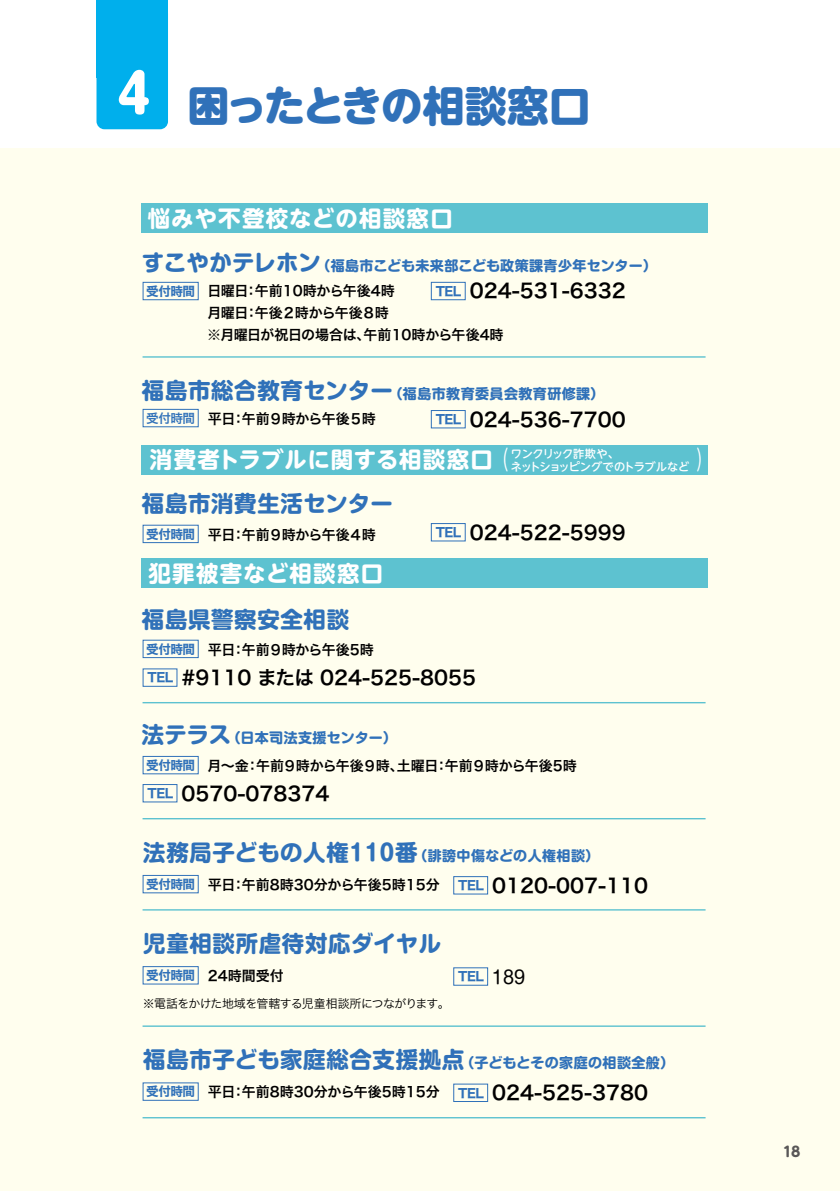
<style>
.page{position:relative;width:840px;height:1191px;background:#fff}
.page>*{position:absolute;margin:0;border:0;box-sizing:border-box;transform-origin:0 0}
.t1{font:800 42px "UD Shin M Go Pr 6";letter-spacing:-.04em;color:#3071b9}
.t2{font:25px "UD Shin M Go Pr 6";color:#fff;scale:.6 1}
.t3{font:700 22.4px "Shin M Go Pro";letter-spacing:.03em;color:#3071b9}
.t4{font:700 22.4px "Shin M Go Pro";letter-spacing:.01em;color:#3071b9}
.t5{font:700 22.4px "UD Shin M Go Pr 6";letter-spacing:.055em;color:#fff}
.t6{font:700 22.4px "UD Shin M Go Pr 6";letter-spacing:.035em;color:#fff}
.t7{font:19.6px "Hira Kaku Std N W6";color:#000}
.t8{font:14px/22px "Hira Kaku Std N W6";letter-spacing:-.015em;color:#000}
.t9{font:700 14px "Shin M Go Pro";letter-spacing:.03em;color:#3071b9}
.t10{font:14px "Hira Kaku Std N W6";letter-spacing:-.05em;color:#000}
.t11{font:14px "Hira Kaku Std N W6";letter-spacing:-.065em;color:#000}
.t12{font:700 14px "UD Shin M Go Pr 6";color:#595757}
.t13{font:12.6px "Hira Kaku Std N W7";letter-spacing:-.04em;color:#3071b9}
.t14{font:12.6px "Hira Kaku Std N W6";color:#3071b9}
.t15{font:11.8px "Hira Kaku Std N W3";letter-spacing:-.045em;color:#000}
.t16{font:500 11.2px "UD Shin M Go Pr 6";letter-spacing:-.06em;color:#fff}
.t17{font:500 11.2px "UD Shin M Go Pr 6";letter-spacing:-.035em;color:#fff}
.s1{font-size:22.4px}
.s2{font-family:"Hira Kaku Std N W7";font-size:12.6px;color:#3071b9}
.s3{font-size:14px}
.s4{font-family:"Shin M Go Pro";font-size:18px;color:#000}
</style>
<div class="page">
<div style="left:0;top:148px;width:839px;height:1043px;background:#fffeee"></div>
<div style="left:96px;top:6px;width:72px;height:123px;background:#00afec;border-radius:8px"></div>
<div style="left:96px;top:0;width:72px;height:77px;background:#00afec"></div>
<div style="left:141px;top:203px;width:566px;height:30px;background:#5dc2d0"></div>
<hr style="left:142px;top:356px;width:563px;height:2px;background:#5dc2d0">
<hr style="left:142px;top:702px;width:563px;height:1px;background:#5dc2d0">
<hr style="left:142px;top:818px;width:563px;height:1px;background:#5dc2d0">
<div style="left:141px;top:445px;width:566px;height:29px;background:#5dc2d0"></div>
<div style="left:141px;top:558px;width:566px;height:30px;background:#5dc2d0"></div>
<div style="left:143px;top:282px;width:55px;height:18px;border:1px solid #3071b9"></div>
<div style="left:143px;top:525px;width:55px;height:18px;border:1px solid #3071b9"></div>
<div style="left:430px;top:282px;width:35px;height:18px;border:1px solid #3071b9"></div>
<div style="left:430px;top:410px;width:35px;height:18px;border:1px solid #3071b9"></div>
<div style="left:430px;top:523px;width:35px;height:18px;border:1px solid #3071b9"></div>
<div style="left:143px;top:756px;width:55px;height:18px;border:1px solid #3071b9"></div>
<div style="left:143px;top:784px;width:34px;height:18px;border:1px solid #3071b9"></div>
<div style="left:143px;top:875px;width:55px;height:18px;border:1px solid #3071b9"></div>
<div style="left:143px;top:640px;width:55px;height:18px;border:1px solid #3071b9"></div>
<div style="left:453px;top:876px;width:34px;height:18px;border:1px solid #3071b9"></div>
<hr style="left:142px;top:909px;width:563px;height:1px;background:#5dc2d0">
<div style="left:143px;top:966px;width:55px;height:18px;border:1px solid #3071b9"></div>
<hr style="left:142px;top:1025px;width:563px;height:1px;background:#5dc2d0">
<hr style="left:142px;top:1117px;width:563px;height:1px;background:#5dc2d0">
<div style="left:143px;top:409px;width:55px;height:18px;border:1px solid #3071b9"></div>
<h1 class="t1" style="left:117px;top:69px;width:475px"><sup>4</sup> 困ったときの相談窓口</h1>
<h3 class="t5" style="left:148px;top:199px;width:306px">悩みや不登校などの相談窓口</h3>
<p class="t9" style="left:142px;top:254px;width:516px"><span class="s1">すこやかテレホン</span>（福島市こども未来部こども政策課青少年センター）</p>
<p class="t13" style="left:146px;top:281px;width:50px">受付時間</p>
<p class="t8" style="left:207px;top:280px;width:189px">日曜日：午前10時から午後4時</p>
<h3 class="t7" style="left:469px;top:276px;width:157px">024-531-6332</h3>
<p class="t8" style="left:207px;top:302px;width:298px">月曜日：午後２時から午後８時<br>※月曜日が祝日の場合は、午前10時から午後4時</p>
<p class="t13" style="left:435px;top:281px;width:27px">TEL</p>
<p class="t9" style="left:142px;top:382px;width:464px"><span class="s1">福島市総合教育センター</span>（福島市教育委員会教育研修課）</p>
<p class="t14" style="left:146px;top:408px;width:50px">受付時間</p>
<p class="t11" style="left:208px;top:408px;width:169px">平日：午前９時から午後５時</p>
<h3 class="t7" style="left:435px;top:404px;width:191px"><span class="s2">TEL</span> 024-536-7700</h3>
<h3 class="t6" style="left:150px;top:440px;width:344px">消費者トラブルに関する相談窓口</h3>
<h3 class="t3" style="left:142px;top:485px;width:252px">福島市消費生活センター</h3>
<h2 class="t2" style="left:493px;top:439px;width:26px">（</h2>
<h2 class="t2" style="left:695px;top:439px;width:26px">）</h2>
<p class="t17" style="left:510px;top:444px;width:110px">ワンクリック詐欺や、</p>
<p class="t16" style="left:510px;top:457px;width:180px">ネットショッピングでのトラブルなど</p>
<p class="t11" style="left:146px;top:523px;width:231px"><span class="s2">受付時間</span> 平日：午前９時から午後４時</p>
<h3 class="t5" style="left:148px;top:554px;width:236px">犯罪被害など相談窓口</h3>
<h3 class="t3" style="left:142px;top:601px;width:208px">福島県警察安全相談</h3>
<h3 class="t7" style="left:435px;top:517px;width:191px"><span class="s2">TEL</span> 024-522-5999</h3>
<p class="t8" style="left:146px;top:639px;width:229px"><span class="s2">受付時間</span> 平日：午前９時から午後5時</p>
<h3 class="t7" style="left:147px;top:662px;width:330px"><span class="s2">TEL</span> #9110 または 024-525-8055</h3>
<p class="t9" style="left:142px;top:726px;width:257px"><span class="s1">法テラス</span>（日本司法支援センター）</p>
<p class="t10" style="left:146px;top:755px;width:432px"><span class="s2">受付時間</span> 月～金：午前９時から午後９時、土曜日：午前９時から午後5時</p>
<h3 class="t7" style="left:147px;top:778px;width:183px"><span class="s2">TEL</span> 0570-078374</h3>
<h3 class="t4" style="left:143px;top:834px;width:457px">法務局子どもの人権１１０番<span class="s3">（誹謗中傷などの人権相談）</span></h3>
<p class="t8" style="left:146px;top:874px;width:295px"><span class="s2">受付時間</span> 平日：午前8時30分から午後5時15分</p>
<h3 class="t7" style="left:458px;top:870px;width:191px"><span class="s2">TEL</span> 0120-007-110</h3>
<h3 class="t3" style="left:143px;top:925px;width:299px">児童相談所虐待対応ダイヤル</h3>
<p class="t8" style="left:146px;top:965px;width:139px"><span class="s2">受付時間</span> 24時間受付</p>
<p class="t13" style="left:458px;top:966px;width:68px">TEL <span class="s4">189</span></p>
<p class="t15" style="left:143px;top:994px;width:308px">※電話をかけた地域を管轄する児童相談所につながります。</p>
<p class="t9" style="left:143px;top:1051px;width:532px"><span class="s1">福島市子ども家庭総合支援拠点</span>（子どもとその家庭の相談全般）</p>
<p class="t8" style="left:146px;top:1081px;width:295px"><span class="s2">受付時間</span> 平日：午前8時30分から午後5時15分</p>
<h3 class="t7" style="left:458px;top:1077px;width:191px"><span class="s2">TEL</span> 024-525-3780</h3>
<p class="t12" style="left:782px;top:1139px;width:19px">18</p>
</div>
